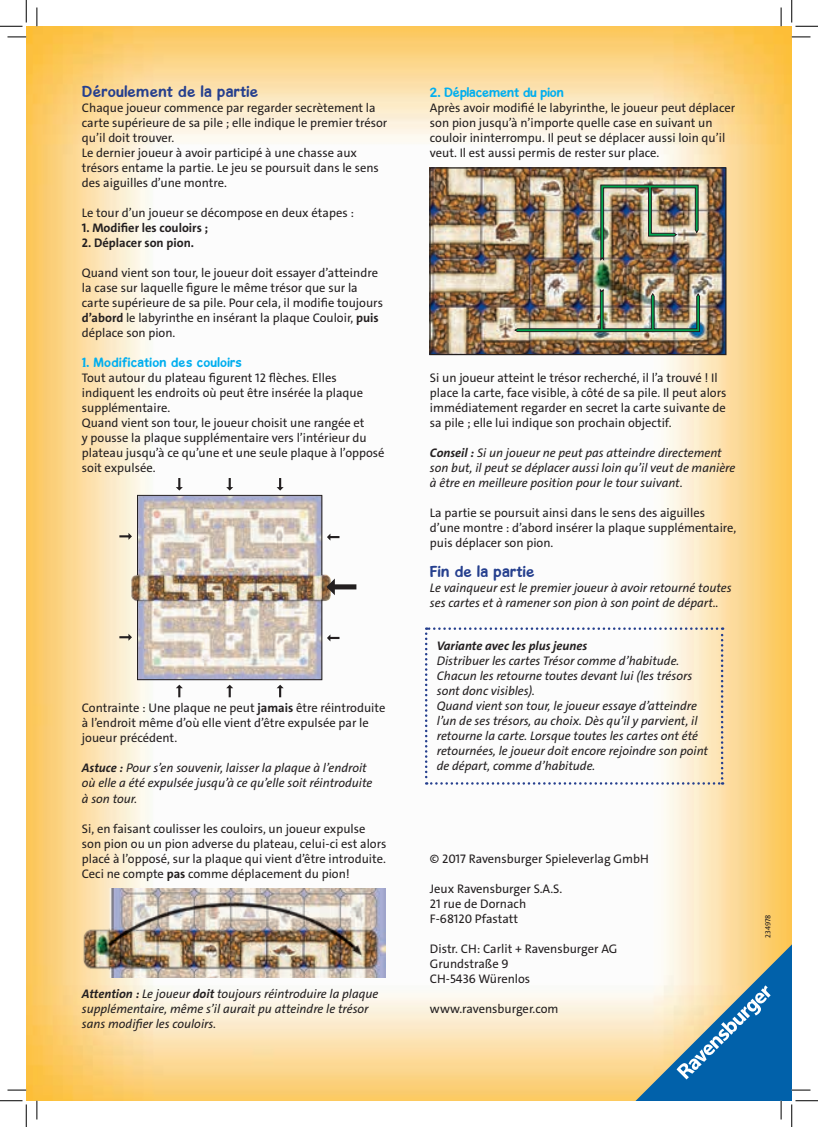
<style>
.page{position:relative;width:818px;height:1127px;background:#fff}
.page>*{position:absolute;margin:0;border:0;box-sizing:border-box;transform-origin:0 0}
.t1{font:700 16.25px "Gosmick Sans";letter-spacing:.025em;color:#253f8e}
.t2{font:700 13.75px "Gosmick Sans";letter-spacing:.025em;color:#00aeef}
.t3{font:700 13.75px "Gosmick Sans";color:#00aeef}
.t4{font:12.5px/15px "The Sans C4 s";color:#231f20}
.t5{font:italic 12.5px/15px "The Sans C4 s";color:#231f20}
.t6{font:700 12.5px "The Sans C4 s";color:#231f20}
.t7{font:italic 700 12.5px "The Sans C4 s";color:#231f20}
.t8{font:7.5px "The Sans C4 s";letter-spacing:-.005em;color:#231f20}
.s1{font-weight:700}
</style>
<div class="page">
<img style="left:26px;top:26px;width:766px;height:1074px">
<img style="left:82px;top:888px;width:304px;height:89px">
<img style="left:431px;top:169px;width:293px;height:184px">
<img style="left:600px;top:185px;width:98px;height:75px">
<img style="left:515px;top:289px;width:185px;height:43px">
<div style="left:429px;top:167px;width:297px;height:188px;border:1px solid #231f20"></div>
<img style="left:131px;top:495px;width:200px;height:185px">
<div style="left:137px;top:599px;width:185px;height:81px;border:1px solid #231f20"></div>
<div style="left:137px;top:495px;width:185px;height:80px;border:1px solid #231f20"></div>
<svg style="left:119px;top:532px;width:13px;height:7px"></svg>
<svg style="left:119px;top:633px;width:13px;height:7px"></svg>
<svg style="left:277px;top:478px;width:7px;height:12px"></svg>
<svg style="left:176px;top:478px;width:7px;height:12px"></svg>
<svg style="left:226px;top:478px;width:7px;height:12px"></svg>
<svg style="left:176px;top:684px;width:7px;height:13px"></svg>
<svg style="left:277px;top:684px;width:7px;height:13px"></svg>
<svg style="left:226px;top:684px;width:7px;height:13px"></svg>
<svg style="left:327px;top:634px;width:12px;height:7px"></svg>
<svg style="left:327px;top:533px;width:12px;height:7px"></svg>
<svg style="left:326px;top:578px;width:30px;height:17px"></svg>
<svg style="left:425px;top:627px;width:298px;height:157px"></svg>
<svg style="left:8px;top:36px;width:18px;height:2px"></svg>
<svg style="left:792px;top:36px;width:18px;height:2px"></svg>
<svg style="left:8px;top:1089px;width:18px;height:1px"></svg>
<svg style="left:36px;top:8px;width:2px;height:18px"></svg>
<svg style="left:36px;top:1100px;width:2px;height:19px"></svg>
<svg style="left:780px;top:8px;width:2px;height:18px"></svg>
<svg style="left:0;top:0;width:27px;height:27px"></svg>
<svg style="left:0;top:1100px;width:27px;height:26px"></svg>
<svg style="left:791px;top:0;width:27px;height:27px"></svg>
<svg style="left:634px;top:941px;width:184px;height:185px"></svg>
<h1 class="t1" style="left:82px;top:81px;width:178px">Déroulement de la partie</h1>
<p class="t4" style="left:82px;top:100px;width:307px">Chaque joueur commence par regarder secrètement la carte supérieure de sa pile ; elle indique le premier trésor qu’il doit trouver.<br>Le dernier joueur à avoir participé à une chasse aux trésors entame la partie. Le jeu se poursuit dans le sens des aiguilles d’une montre.</p>
<p class="t4" style="left:82px;top:205px;width:274px">Le tour d’un joueur se décompose en deux étapes :</p>
<p class="t6" style="left:82px;top:220px;width:128px">1. Modifier les couloirs ;</p>
<p class="t6" style="left:82px;top:235px;width:114px">2. Déplacer son pion.</p>
<p class="t4" style="left:82px;top:265px;width:303px">Quand vient son tour, le joueur doit essayer d’atteindre la case sur laquelle figure le même trésor que sur la carte supérieure de sa pile. Pour cela, il modifie toujours <span class="s1">d’abord</span> le labyrinthe en insérant la plaque Couloir, <span class="s1">puis </span>déplace son pion.</p>
<p class="t2" style="left:82px;top:354px;width:161px">1. Modification des couloirs</p>
<p class="t4" style="left:82px;top:370px;width:304px">Tout autour du plateau figurent 12 flèches. Elles indiquent les endroits où peut être insérée la plaque supplémentaire.<br>Quand vient son tour, le joueur choisit une rangée et<br>y pousse la plaque supplémentaire vers l’intérieur du plateau jusqu’à ce qu’une et une seule plaque à l’opposé soit expulsée.</p>
<p class="t4" style="left:82px;top:700px;width:305px">Contrainte : Une plaque ne peut <span class="s1">jamais</span> être réintroduite à l’endroit même d’où elle vient d’être expulsée par le joueur précédent.</p>
<p class="t5" style="left:82px;top:760px;width:292px"><span class="s1">Astuce :</span> Pour s’en souvenir, laisser la plaque à l’endroit où elle a été expulsée jusqu’à ce qu’elle soit réintroduite à son tour.</p>
<p class="t4" style="left:82px;top:820px;width:306px">Si, en faisant coulisser les couloirs, un joueur expulse son pion ou un pion adverse du plateau, celui-ci est alors placé à l’opposé, sur la plaque qui vient d’être introduite.<br>Ceci ne compte <span class="s1">pas</span> comme déplacement du pion!</p>
<p class="t5" style="left:82px;top:985px;width:298px"><span class="s1">Attention :</span> Le joueur <span class="s1">doit</span> toujours réintroduire la plaque supplémentaire, même s’il aurait pu atteindre le trésor sans modifier les couloirs.</p>
<p class="t3" style="left:430px;top:84px;width:135px">2. Déplacement du pion</p>
<p class="t4" style="left:430px;top:100px;width:307px">Après avoir modifié le labyrinthe, le joueur peut déplacer son pion jusqu’à n’importe quelle case en suivant un couloir ininterrompu. Il peut se déplacer aussi loin qu’il veut. Il est aussi permis de rester sur place.</p>
<p class="t4" style="left:430px;top:370px;width:298px">Si un joueur atteint le trésor recherché, il l’a trouvé ! Il place la carte, face visible, à côté de sa pile. Il peut alors immédiatement regarder en secret la carte suivante de sa pile ; elle lui indique son prochain objectif.</p>
<p class="t5" style="left:430px;top:445px;width:307px"><span class="s1">Conseil :</span> Si un joueur ne peut pas atteindre directement son but, il peut se déplacer aussi loin qu’il veut de manière à être en meilleure position pour le tour suivant.</p>
<p class="t4" style="left:430px;top:505px;width:308px">La partie se poursuit ainsi dans le sens des aiguilles d’une montre : d’abord insérer la plaque supplémentaire, puis déplacer son pion.</p>
<h1 class="t1" style="left:430px;top:561px;width:106px">Fin de la partie</h1>
<p class="t5" style="left:430px;top:580px;width:303px">Le vainqueur est le premier joueur à avoir retourné toutes ses cartes et à ramener son pion à son point de départ..</p>
<p class="t7" style="left:437px;top:637px;width:152px">Variante avec les plus jeunes</p>
<p class="t5" style="left:437px;top:652px;width:273px">Distribuer les cartes Trésor comme d’habitude.<br>Chacun les retourne toutes devant lui (les trésors sont donc visibles).<br>Quand vient son tour, le joueur essaye d’atteindre l’un de ses trésors, au choix. Dès qu’il y parvient, il retourne la carte. Lorsque toutes les cartes ont été retournées, le joueur doit encore rejoindre son point de départ, comme d’habitude.</p>
<p class="t4" style="left:430px;top:850px;width:220px">© 2017 Ravensburger Spieleverlag GmbH</p>
<p class="t4" style="left:430px;top:880px;width:134px">Jeux Ravensburger S.A.S.<br>21 rue de Dornach<br>F-68120 Pfastatt</p>
<p class="t4" style="left:430px;top:940px;width:189px">Distr. CH: Carlit + Ravensburger AG<br>Grundstraße 9<br>CH-5436 Würenlos</p>
<p class="t4" style="left:430px;top:1000px;width:130px">www.ravensburger.com</p>
<p class="t8" style="left:763px;top:937px;width:25px;rotate:-90deg">234978</p>
</div>
